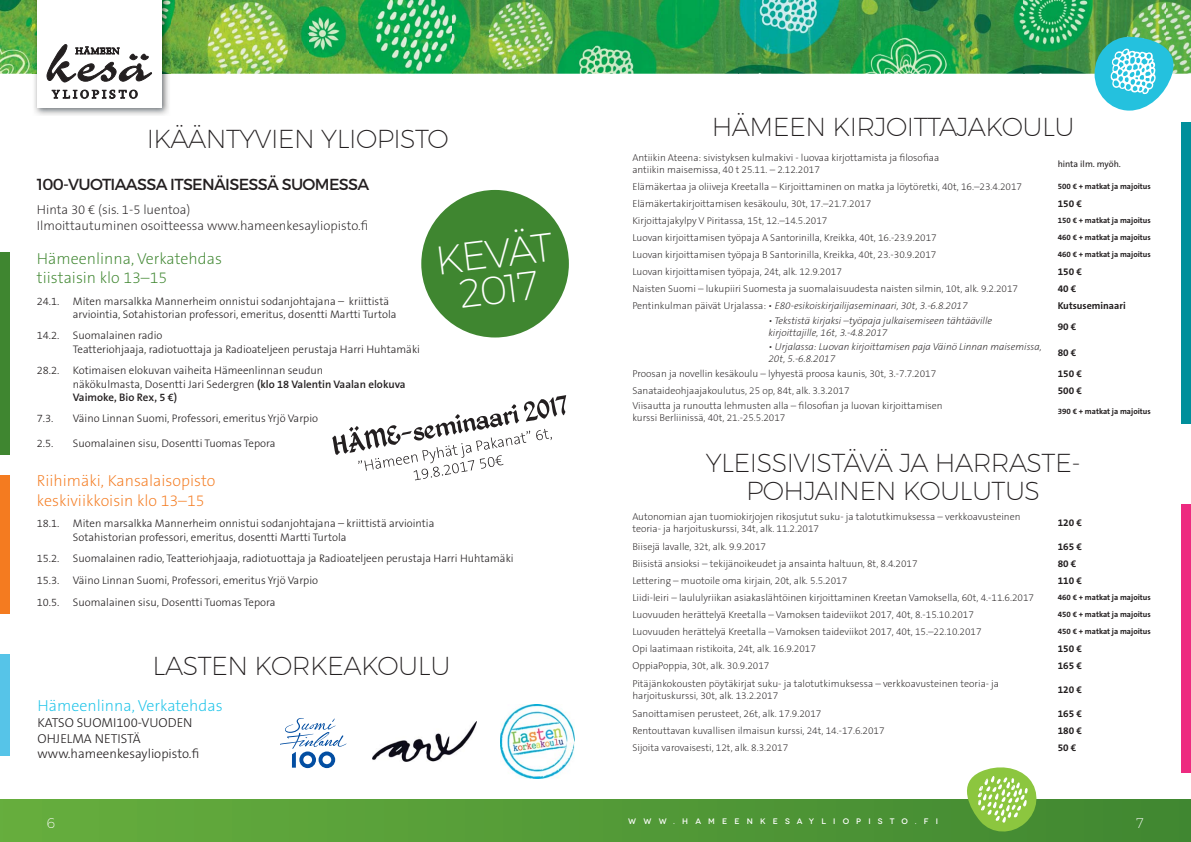
<style>
.page{position:relative;width:1191px;height:842px;background:#fff}
.page>*{position:absolute;margin:0;border:0;box-sizing:border-box;transform-origin:0 0}
.t1{font:200 40.1px/36.3px "Montserrat";color:#fff;text-align:center}
.t2{font:200 26px/28px "Montserrat";letter-spacing:-.02em;color:#231f20;text-align:center}
.t3{font:200 16px/19.2px "The Sans B W2";color:#f47b20}
.t4{font:200 16px/19.2px "The Sans B W2";color:#3f8630}
.t5{font:16px "Montserrat";letter-spacing:-.04em;color:#231f20}
.t6{font:200 16px "The Sans B W2";color:#18c2e8}
.t7{font:200 14px "Montserrat";color:#fff}
.t8{font:200 13px/15.6px "The Sans B W2";color:#231f20}
.t9{font:300 13px/15.6px "The Sans B W3";color:#231f20}
.t10{font:300 11px/13.2px "The Sans B W3";color:#231f20}
.t11{font:600 11px "The Sans B W6";color:#231f20}
.t12{font:200 10px/12px "The Sans B W2";color:#231f20}
.t13{font:italic 200 10px/12px "The Sans B W2";color:#231f20}
.t14{font:700 10px "The Sans B W7";color:#231f20}
.t15{font:9px "The Sans B W5 Plain";color:#231f20}
.t16{font:700 8px "The Sans B W7";color:#231f20}
.t17{font:500 8px "Novecentowide";letter-spacing:.895em;color:#fff}
.s1{font-family:"The Sans B W6";font-weight:600}
.s2{font-style:normal}
</style>
<div class="page">
<img style="left:0;top:0;width:33px;height:74px">
<img style="left:170px;top:0;width:1021px;height:74px">
<div style="left:0;top:799px;width:1191px;height:43px;background:linear-gradient(to right,#66ae3e,#408731)"></div>
<img style="left:33px;top:0;width:137px;height:115px">
<div style="left:37px;top:0;width:125px;height:108px;background:#fff"></div>
<svg style="left:52px;top:90px;width:85px;height:8px"></svg>
<div style="left:129px;top:90px;width:8px;height:8px;border:1px solid #231f20;border-radius:50%"></div>
<div style="left:131px;top:90px;width:5px;height:8px;border:1px solid #231f20;border-radius:50%"></div>
<svg style="left:47px;top:45px;width:105px;height:37px"></svg>
<div style="left:421px;top:190px;width:148px;height:147px;background:#3f8630;border-radius:50%"></div>
<img style="left:501px;top:705px;width:73px;height:74px">
<svg style="left:956px;top:767px;width:84px;height:68px"></svg>
<svg style="left:1094px;top:37px;width:87px;height:74px"></svg>
<img style="left:373px;top:721px;width:103px;height:41px">
<svg style="left:280px;top:718px;width:66px;height:50px"></svg>
<div style="left:0;top:655px;width:10px;height:101px;background:#56c4e8"></div>
<div style="left:0;top:475px;width:10px;height:138px;background:#f47b20"></div>
<div style="left:0;top:252px;width:10px;height:202px;background:#3f8630"></div>
<div style="left:1181px;top:123px;width:10px;height:301px;background:#008f9b"></div>
<div style="left:1181px;top:504px;width:10px;height:269px;background:#ed2a80"></div>
<svg style="left:332px;top:395px;width:234px;height:85px"></svg>
<h2 class="t2" style="left:147px;top:126px;width:303px">IKÄÄNTYVIEN YLIOPISTO</h2>
<h3 class="t5" style="left:37px;top:177px;width:334px">100-VUOTIAASSA ITSENÄISESSÄ SUOMESSA</h3>
<h3 class="t8" style="left:37px;top:202px;width:333px">Hinta 30 € (sis. 1-5 luentoa)<br>Ilmoittautuminen osoitteessa www.hameenkesayliopisto.fi</h3>
<h1 class="t1" style="left:434px;top:245px;width:119px;rotate:-7deg">KEVÄT<br>2017</h1>
<h3 class="t4" style="left:37px;top:249px;width:187px">Hämeenlinna, Verkatehdas tiistaisin klo 13–15</h3>
<p class="t10" style="left:73px;top:295px;width:325px;text-indent:-36px">24.1. Miten marsalkka Mannerheim onnistui sodanjohtajana – kriittistä arviointia, Sotahistorian professori, emeritus, dosentti Martti Turtola</p>
<p class="t10" style="left:73px;top:330px;width:349px;text-indent:-36px">14.2. Suomalainen radio<br>Teatteriohjaaja, radiotuottaja ja Radioateljeen perustaja Harri Huhtamäki</p>
<p class="t10" style="left:73px;top:364px;width:334px;text-indent:-36px">28.2. Kotimaisen elokuvan vaiheita Hämeenlinnan seudun<br>näkökulmasta, Dosentti Jari Sedergren <span class="s1">(klo 18 Valentin Vaalan elokuva</span></p>
<p class="t11" style="left:73px;top:392px;width:106px">Vaimoke, Bio Rex, 5 €)</p>
<p class="t10" style="left:37px;top:413px;width:18px">7.3.</p>
<p class="t10" style="left:73px;top:413px;width:247px">Väino Linnan Suomi, Professori, emeritus Yrjö Varpio</p>
<p class="t10" style="left:37px;top:437px;width:18px">2.5.</p>
<p class="t10" style="left:73px;top:437px;width:204px">Suomalainen sisu, Dosentti Tuomas Tepora</p>
<h3 class="t3" style="left:37px;top:472px;width:180px">Riihimäki, Kansalaisopisto keskiviikkoisin klo 13–15</h3>
<p class="t10" style="left:73px;top:518px;width:363px;text-indent:-36px">18.1. Miten marsalkka Mannerheim onnistui sodanjohtajana – kriittistä arviointia<br>Sotahistorian professori, emeritus, dosentti Martti Turtola</p>
<p class="t10" style="left:37px;top:548px;width:478px;line-height:21.7px">15.2. Suomalainen radio, Teatteriohjaaja, radiotuottaja ja Radioateljeen perustaja Harri Huhtamäki<br>15.3. Väino Linnan Suomi, Professori, emeritus Yrjö Varpio<br>10.5. Suomalainen sisu, Dosentti Tuomas Tepora</p>
<h2 class="t2" style="left:152px;top:653px;width:299px">LASTEN KORKEAKOULU</h2>
<h3 class="t6" style="left:38px;top:698px;width:187px">Hämeenlinna, Verkatehdas</h3>
<h3 class="t9" style="left:38px;top:715px;width:163px">KATSO SUOMI100-VUODEN<br>OHJELMA NETISTÄ www.hameenkesayliopisto.fi</h3>
<h2 class="t2" style="left:711px;top:114px;width:364px">HÄMEEN KIRJOITTAJAKOULU</h2>
<p class="t12" style="left:632px;top:152px;width:308px">Antiikin Ateena: sivistyksen kulmakivi - luovaa kirjottamista ja filosofiaa antiikin maisemissa, 40 t 25.11. – 2.12.2017</p>
<p class="t15" style="left:1057px;top:159px;width:65px">hinta ilm. myöh.</p>
<p class="t12" style="left:632px;top:181px;width:391px">Elämäkertaa ja oliiveja Kreetalla – Kirjoittaminen on matka ja löytöretki, 40t, 16.–23.4.2017</p>
<p class="t16" style="left:1057px;top:182px;width:95px">500 € + matkat ja majoitus</p>
<p class="t12" style="left:632px;top:198px;width:240px">Elämäkertakirjoittamisen kesäkoulu, 30t, 17.–21.7.2017</p>
<p class="t14" style="left:1057px;top:199px;width:26px">150 €</p>
<p class="t12" style="left:632px;top:215px;width:196px">Kirjoittajakylpy V Piritassa, 15t, 12.–14.5.2017</p>
<p class="t16" style="left:1057px;top:217px;width:95px">150 € + matkat ja majoitus</p>
<p class="t12" style="left:632px;top:232px;width:306px">Luovan kirjoittamisen työpaja A Santorinilla, Kreikka, 40t, 16.-23.9.2017</p>
<p class="t16" style="left:1057px;top:234px;width:95px">460 € + matkat ja majoitus</p>
<p class="t12" style="left:632px;top:249px;width:305px">Luovan kirjoittamisen työpaja B Santorinilla, Kreikka, 40t, 23.-30.9.2017</p>
<p class="t16" style="left:1057px;top:251px;width:95px">460 € + matkat ja majoitus</p>
<p class="t12" style="left:632px;top:266px;width:211px">Luovan kirjoittamisen työpaja, 24t, alk. 12.9.2017</p>
<p class="t14" style="left:1057px;top:267px;width:26px">150 €</p>
<p class="t12" style="left:632px;top:283px;width:387px">Naisten Suomi – lukupiiri Suomesta ja suomalaisuudesta naisten silmin, 10t, alk. 9.2.2017</p>
<p class="t14" style="left:1057px;top:284px;width:20px">40 €</p>
<p class="t13" style="left:632px;top:301px;width:337px"><span class="s2">Pentinkulman päivät Urjalassa:</span> • E80-esikoiskirjailĳaseminaari, 30t, 3.-6.8.2017</p>
<p class="t14" style="left:1057px;top:301px;width:69px">Kutsuseminaari</p>
<p class="t13" style="left:768px;top:316px;width:225px">• Tekstistä kirjaksi –työpaja julkaisemiseen tähtääville kirjoittajille, 16t, 3.-4.8.2017</p>
<p class="t14" style="left:1057px;top:322px;width:20px">90 €</p>
<p class="t13" style="left:768px;top:341px;width:275px">• Urjalassa: Luovan kirjoittamisen paja Väinö Linnan maisemissa,<br>20t, 5.-6.8.2017</p>
<p class="t14" style="left:1057px;top:347px;width:20px">80 €</p>
<p class="t12" style="left:632px;top:368px;width:305px">Proosan ja novellin kesäkoulu – lyhyestä proosa kaunis, 30t, 3.-7.7.2017</p>
<p class="t14" style="left:1057px;top:369px;width:26px">150 €</p>
<p class="t12" style="left:632px;top:385px;width:219px">Sanataideohjaajakoulutus, 25 op, 84t, alk. 3.3.2017</p>
<p class="t14" style="left:1057px;top:386px;width:26px">500 €</p>
<p class="t12" style="left:632px;top:400px;width:312px">Viisautta ja runoutta lehmusten alla – filosofian ja luovan kirjoittamisen kurssi Berliinissä, 40t, 21.-25.5.2017</p>
<p class="t16" style="left:1057px;top:408px;width:95px">390 € + matkat ja majoitus</p>
<h2 class="t2" style="left:705px;top:450px;width:376px">YLEISSIVISTÄVÄ JA HARRASTE-<br>POHJAINEN KOULUTUS</h2>
<p class="t12" style="left:632px;top:511px;width:390px">Autonomian ajan tuomiokirjojen rikosjutut suku- ja talotutkimuksessa – verkkoavusteinen teoria- ja harjoituskurssi, 34t, alk. 11.2.2017</p>
<p class="t14" style="left:1057px;top:517px;width:26px">120 €</p>
<p class="t12" style="left:632px;top:541px;width:135px">Biisejä lavalle, 32t, alk. 9.9.2017</p>
<p class="t14" style="left:1057px;top:542px;width:26px">165 €</p>
<p class="t12" style="left:632px;top:558px;width:287px">Biisistä ansioksi – tekĳänoikeudet ja ansainta haltuun, 8t, 8.4.2017</p>
<p class="t14" style="left:1057px;top:559px;width:20px">80 €</p>
<p class="t12" style="left:632px;top:575px;width:216px">Lettering – muotoile oma kirjain, 20t, alk. 5.5.2017</p>
<p class="t14" style="left:1057px;top:576px;width:26px">110 €</p>
<p class="t12" style="left:632px;top:592px;width:403px">Liidi-leiri – laululyriikan asiakaslähtöinen kirjoittaminen Kreetan Vamoksella, 60t, 4.-11.6.2017</p>
<p class="t16" style="left:1057px;top:594px;width:95px">460 € + matkat ja majoitus</p>
<p class="t12" style="left:632px;top:609px;width:343px">Luovuuden herättelyä Kreetalla – Vamoksen taideviikot 2017, 40t, 8.-15.10.2017</p>
<p class="t16" style="left:1057px;top:611px;width:95px">450 € + matkat ja majoitus</p>
<p class="t12" style="left:632px;top:626px;width:351px">Luovuuden herättelyä Kreetalla – Vamoksen taideviikot 2017, 40t, 15.–22.10.2017</p>
<p class="t16" style="left:1057px;top:628px;width:95px">450 € + matkat ja majoitus</p>
<p class="t12" style="left:632px;top:643px;width:185px">Opi laatimaan ristikoita, 24t, alk. 16.9.2017</p>
<p class="t14" style="left:1057px;top:644px;width:26px">150 €</p>
<p class="t12" style="left:632px;top:660px;width:139px">OppiaPoppia, 30t, alk. 30.9.2017</p>
<p class="t14" style="left:1057px;top:661px;width:26px">165 €</p>
<p class="t12" style="left:632px;top:678px;width:368px">Pitäjänkokousten pöytäkirjat suku- ja talotutkimuksessa – verkkoavusteinen teoria- ja harjoituskurssi, 30t, alk. 13.2.2017</p>
<p class="t14" style="left:1057px;top:685px;width:26px">120 €</p>
<p class="t12" style="left:632px;top:708px;width:190px">Sanoittamisen perusteet, 26t, alk. 17.9.2017</p>
<p class="t14" style="left:1057px;top:709px;width:26px">165 €</p>
<p class="t12" style="left:632px;top:725px;width:254px">Rentouttavan kuvallisen ilmaisun kurssi, 24t, 14.-17.6.2017</p>
<p class="t14" style="left:1057px;top:726px;width:26px">180 €</p>
<p class="t12" style="left:632px;top:742px;width:157px">Sĳoita varovaisesti, 12t, alk. 8.3.2017</p>
<p class="t14" style="left:1057px;top:743px;width:20px">50 €</p>
<h3 class="t7" style="left:47px;top:816px;width:10px">6</h3>
<p class="t17" style="left:628px;top:816px;width:311px">WWW.HAMEENKESAYLIOPISTO.FI</p>
<h3 class="t7" style="left:1136px;top:816px;width:9px">7</h3>
</div>
